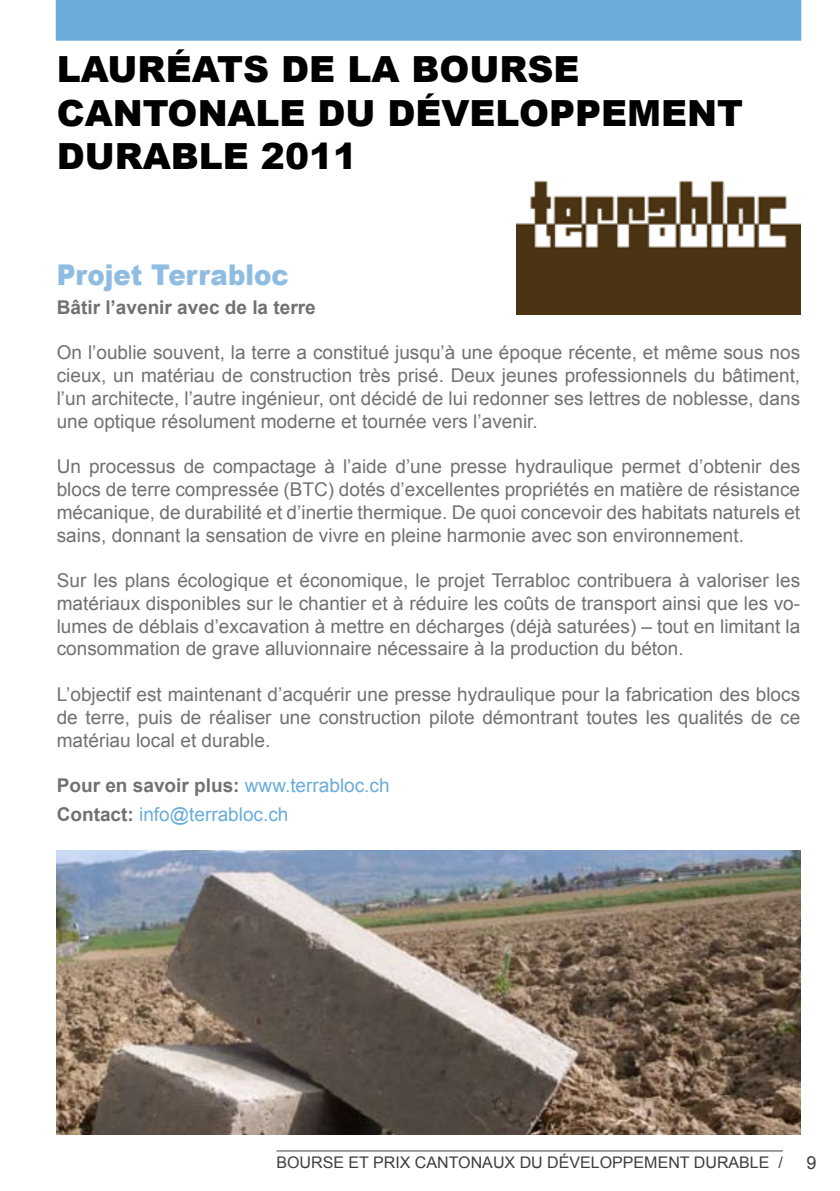
<style>
.page{position:relative;width:840px;height:1191px;background:#fff}
.page>*{position:absolute;margin:0;border:0;box-sizing:border-box;transform-origin:0 0}
.t1{font:900 36px/43.2px "Arial";color:#000}
.t2{font:900 28.6px "Arial";color:#8fbde2;scale:.91 1}
.t3{font:19px/22.8px "Arial";color:#707173;text-align:justify}
.t4{font:19px/28.4px "Arial";color:#6aacda}
.t5{font:700 19px "Arial";color:#707173}
.t6{font:18px "Arial";color:#3e3e40}
.t7{font:16px "Arial";color:#3e3e40}
.s1{font-weight:700;color:#707173}
</style>
<div class="page">
<hr style="left:276px;top:1150px;width:506px;height:1px;background:#3e3e40">
<div style="left:56px;top:0;width:744px;height:41px;background:#6aacda"></div>
<img style="left:516px;top:180px;width:283px;height:135px">
<img style="left:57px;top:850px;width:742px;height:284px">
<h1 class="t1" style="left:57px;top:47px;width:687px">LAURÉATS DE LA BOURSE<br>CANTONALE DU DÉVELOPPEMENT<br>DURABLE 2011</h1>
<h2 class="t2" style="left:57px;top:254px;width:256px">Projet Terrabloc</h2>
<p class="t5" style="left:57px;top:294px;width:260px">Bâtir l’avenir avec de la terre</p>
<p class="t3" style="left:57px;top:341px;width:744px">On l’oublie souvent, la terre a constitué jusqu’à une époque récente, et même sous nos cieux, un matériau de construction très prisé. Deux jeunes professionnels du bâtiment, l’un architecte, l’autre ingénieur, ont décidé de lui redonner ses lettres de noblesse, dans une optique résolument moderne et tournée vers l’avenir.</p>
<p class="t3" style="left:57px;top:455px;width:744px">U n processus de compactage à l’aide d’une presse hydraulique permet d’obtenir des blocs de terre compressée (BTC</p>
<p class="t3" style="left:57px;top:478px;width:744px;text-indent:271px">) dotés d’excellentes propriétés en matière de résistance mécanique, de durabilité et d’inertie thermique. De quoi concevoir des habitats naturels et sains, donnant la sensation de vivre en pleine harmonie avec son environnement.</p>
<p class="t3" style="left:57px;top:569px;width:744px">Sur les plans écologique et économique, le projet Terrabloc contribuera à valoriser les matériaux disponibles sur le chantier et à réduire les coûts de transport ainsi que les vo&shy;lumes de déblais d’excavation à mettre en décharges (déjà saturées) – tout en limitant la consommation de grave alluvionnaire nécessaire à la production du béton.</p>
<p class="t3" style="left:57px;top:683px;width:744px">L’objectif est maintenant d’acquérir une presse hydraulique pour la fabrication des blocs de terre, puis de réaliser une construction pilote démontrant toutes les qualités de ce matériau local et durable.</p>
<p class="t4" style="left:57px;top:771px;width:334px"><span class="s1">Pour en savoir plus:</span> www.terrabloc.ch<br><span class="s1">Contact:</span> info@terrabloc.ch</p>
<p class="t7" style="left:276px;top:1152px;width:507px">bourse et prix cantonaux du développement durable /</p>
<p class="t6" style="left:806px;top:1151px;width:12px">9</p>
</div>
